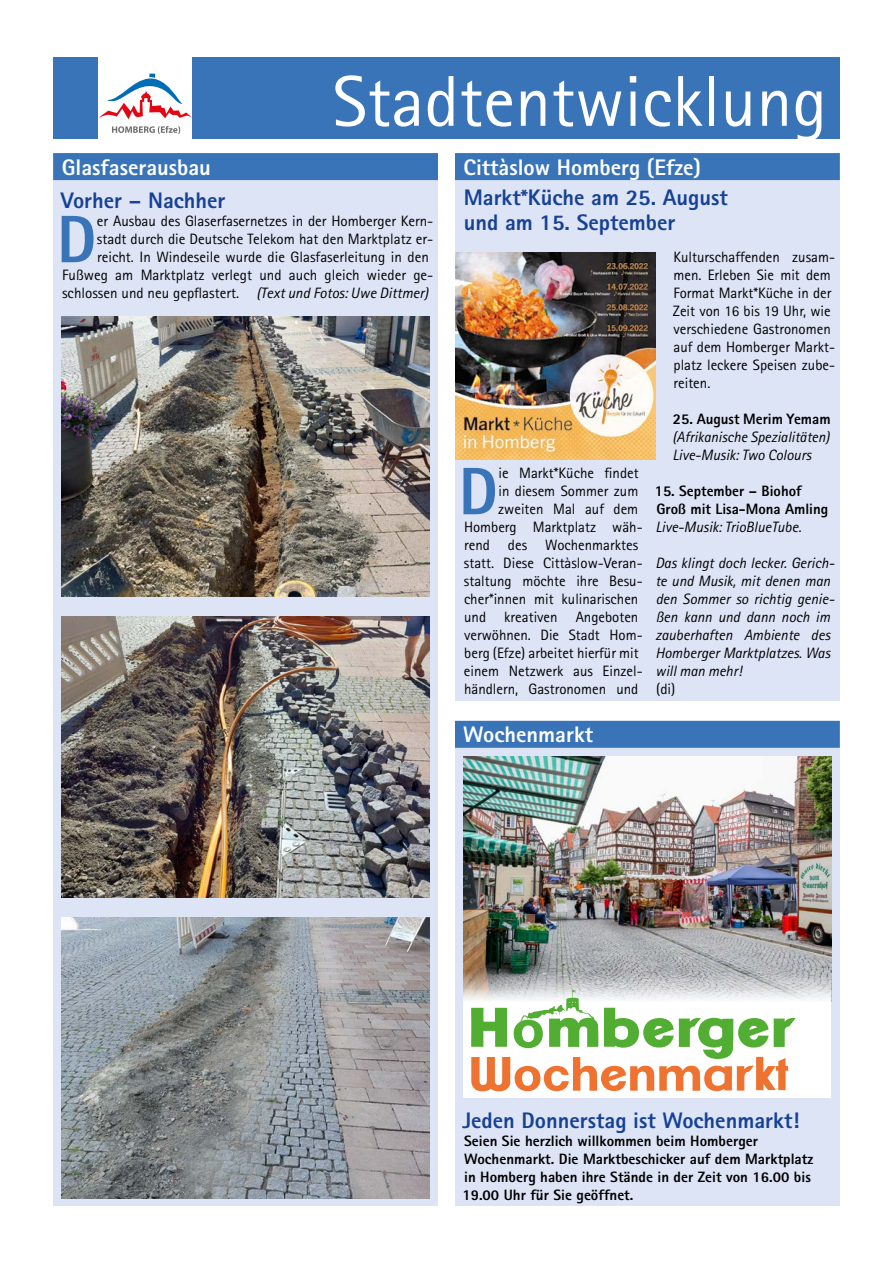
<style>
.page{position:relative;width:893px;height:1263px;background:#fff}
.page>*{position:absolute;margin:0;border:0;box-sizing:border-box;transform-origin:0 0}
.t1{font:72px "Rotis Sans Serif";color:#fff}
.t2{font:800 67.2px "Rotis Sans Serif";color:#3974b9}
.t3{font:800 22.5px/25.5px "Rotis Sans Serif";color:#164194}
.t4{font:800 22.5px "Rotis Sans Serif";color:#fff}
.t5{font:15px/18px "Rotis Sans Serif";color:#000}
.t6{font:italic 15px/18px "Rotis Sans Serif";color:#000}
.t7{font:800 15px/18px "Rotis Sans Serif";color:#000}
.s1{font-style:italic}
</style>
<div class="page">
<div style="left:53px;top:57px;width:787px;height:82px;background:#3974b9"></div>
<div style="left:455px;top:153px;width:385px;height:547px;background:#dce4f5"></div>
<div style="left:455px;top:153px;width:385px;height:27px;background:#3974b9"></div>
<img style="left:455px;top:252px;width:201px;height:207px">
<div style="left:53px;top:153px;width:385px;height:1052px;background:#dce4f5"></div>
<div style="left:53px;top:153px;width:385px;height:27px;background:#3974b9"></div>
<img style="left:62px;top:316px;width:367px;height:281px">
<img style="left:62px;top:617px;width:367px;height:281px">
<img style="left:62px;top:918px;width:367px;height:280px">
<div style="left:455px;top:721px;width:385px;height:484px;background:#dce4f5"></div>
<div style="left:455px;top:721px;width:385px;height:27px;background:#3974b9"></div>
<img style="left:463px;top:756px;width:368px;height:215px">
<svg style="left:463px;top:971px;width:368px;height:126px;background:#d9d9da"></svg>
<svg style="left:471px;top:989px;width:325px;height:102px;background:#d6d7b3"></svg>
<div style="left:98px;top:57px;width:94px;height:94px;background:#fff"></div>
<svg style="left:112px;top:126px;width:68px;height:8px"></svg>
<svg style="left:98px;top:74px;width:94px;height:45px"></svg>
<h1 class="t1" style="left:333px;top:59px;width:496px">Stadtentwicklung</h1>
<h3 class="t4" style="left:464px;top:153px;width:239px">Cittàslow Homberg (Efze)</h3>
<h3 class="t3" style="left:464px;top:184px;width:266px">Markt*Küche am 25. August und am 15. September</h3>
<h3 class="t4" style="left:62px;top:153px;width:151px">Glasfaserausbau</h3>
<h3 class="t3" style="left:61px;top:187px;width:166px">Vorher – Nachher</h3>
<h2 class="t2" style="left:57px;top:197px;width:41px">D</h2>
<p class="t5" style="left:97px;top:212px;width:338px">er Ausbau des Glaserfasernetzes in der Homberger Kern-</p>
<p class="t5" style="left:97px;top:230px;width:338px">stadt durch die Deutsche Telekom hat den Marktplatz er-</p>
<p class="t5" style="left:97px;top:248px;width:333px">reicht. In Windeseile wurde die Glasfaserleitung in den</p>
<p class="t5" style="left:62px;top:266px;width:373px">Fußweg am Marktplatz verlegt und auch gleich wieder ge-</p>
<p class="t5" style="left:62px;top:284px;width:368px">schlossen und neu gepflastert. <span class="s1">(Text und Fotos: Uwe Dittmer)</span></p>
<p class="t5" style="left:673px;top:248px;width:164px">Kulturschaffenden zusam&shy;men. Erleben Sie mit dem<br>Format Markt*Küche in der<br>Zeit von 16 bis 19 Uhr, wie verschiedene Gastronomen auf dem Homberger Markt&shy;platz leckere Speisen zube&shy;reiten.</p>
<p class="t7" style="left:673px;top:410px;width:159px">25. August Merim Yemam</p>
<p class="t6" style="left:672px;top:428px;width:159px">(Afrikanische Spezialitäten)<br>Live-Musik: Two Colours</p>
<p class="t7" style="left:655px;top:482px;width:175px">15. September – Biohof<br>Groß mit Lisa-Mona Amling</p>
<p class="t6" style="left:655px;top:518px;width:147px">Live-Musik: TrioBlueTube.</p>
<p class="t6" style="left:655px;top:554px;width:181px">Das klingt doch lecker. Gerich&shy;te und Musik, mit denen man den Sommer so richtig genie&shy;ßen kann und dann noch im zauberhaften Ambiente des<br>Homberger Marktplatzes. Was will man mehr!</p>
<p class="t5" style="left:656px;top:680px;width:21px">(di)</p>
<h2 class="t2" style="left:458px;top:449px;width:41px">D</h2>
<p class="t5" style="left:498px;top:464px;width:142px">ie Markt*Küche findet</p>
<p class="t5" style="left:498px;top:482px;width:141px">in diesem Sommer zum</p>
<p class="t5" style="left:498px;top:500px;width:142px">zweiten Mal auf dem</p>
<p class="t5" style="left:464px;top:518px;width:180px">Homberg Marktplatz wäh-</p>
<p class="t5" style="left:464px;top:536px;width:176px">rend des Wochenmarktes</p>
<p class="t5" style="left:464px;top:554px;width:180px">statt. Diese Cittàslow-Veran-</p>
<p class="t5" style="left:464px;top:572px;width:180px">staltung möchte ihre Besu-</p>
<p class="t5" style="left:464px;top:590px;width:176px">cher*innen mit kulinarischen</p>
<p class="t5" style="left:464px;top:608px;width:176px">und kreativen Angeboten</p>
<p class="t5" style="left:464px;top:626px;width:180px">verwöhnen. Die Stadt Hom-</p>
<p class="t5" style="left:464px;top:644px;width:176px">berg (Efze) arbeitet hierfür mit</p>
<p class="t5" style="left:464px;top:662px;width:180px">einem Netzwerk aus Einzel-</p>
<p class="t5" style="left:464px;top:680px;width:176px">händlern, Gastronomen und</p>
<h3 class="t4" style="left:463px;top:720px;width:131px">Wochenmarkt</h3>
<h3 class="t3" style="left:462px;top:1107px;width:339px">Jeden Donnerstag ist Wochenmarkt!</h3>
<p class="t7" style="left:462px;top:1132px;width:352px">Seien Sie herzlich willkommen beim Homberger Wochenmarkt. Die Marktbeschicker auf dem Marktplatz in Homberg haben ihre Stände in der Zeit von 16.00 bis 19.00 Uhr für Sie geöffnet.</p>
</div>
